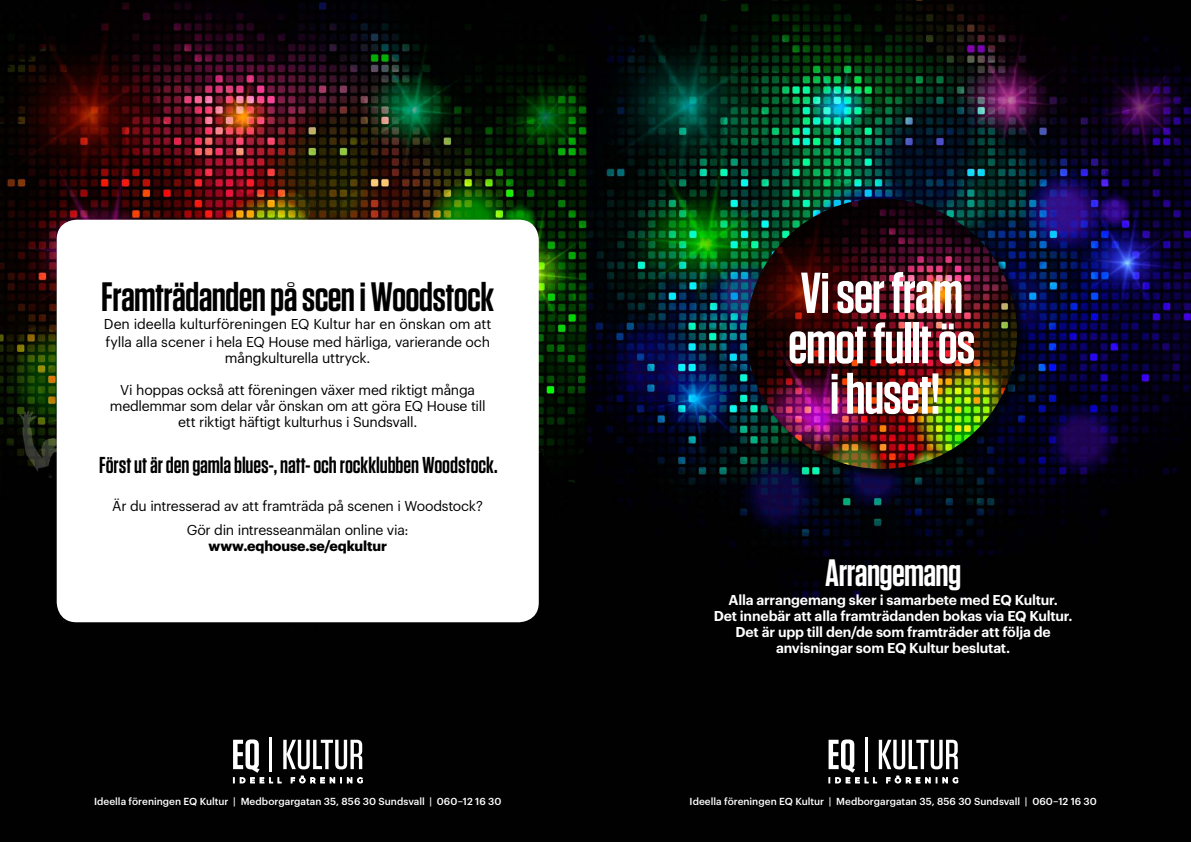
<style>
.page{position:relative;width:1191px;height:842px;background:#fff}
.page>*{position:absolute;margin:0;border:0;box-sizing:border-box;transform-origin:0 0}
.t1{font:600 57.6px "Tungsten";letter-spacing:-.02em;color:#fff}
.t2{font:600 41px "Tungsten";letter-spacing:-.02em;color:#000}
.t3{font:600 38px "Tungsten";letter-spacing:-.015em;color:#fff}
.t4{font:600 23px "Tungsten";letter-spacing:-.005em;color:#000}
.t5{font:14px "Graphik";letter-spacing:-.02em;color:#000}
.t6{font:600 14px "Graphik";letter-spacing:-.015em;color:#fff}
.t7{font:700 14px "Graphik";letter-spacing:-.01em;color:#000}
.t8{font:500 10px "Graphik";letter-spacing:.005em;color:#fff}
</style>
<div class="page">
<img style="left:0;top:0;width:587px;height:842px">
<hr style="left:269px;top:737px;width:3px;height:35px;background:#fff">
<svg style="left:233px;top:739px;width:129px;height:44px"></svg>
<img style="left:587px;top:0;width:604px;height:842px">
<hr style="left:865px;top:737px;width:2px;height:35px;background:#fff">
<svg style="left:828px;top:739px;width:130px;height:44px"></svg>
<div style="left:57px;top:220px;width:482px;height:402px;background:#fff;border-radius:20px"></div>
<div style="left:748px;top:200px;width:281px;height:281px;background:#000;opacity:.75"></div>
<img style="left:746px;top:198px;width:271px;height:271px;border-radius:135px">
<p class="t2" style="left:101px;top:275px;width:394px">Framträdanden på scen i Woodstock</p>
<p class="t5" style="left:104px;top:314px;width:389px">Den ideella kulturföreningen EQ Kultur har en önskan om att</p>
<p class="t5" style="left:105px;top:332px;width:386px">fylla alla scener i hela EQ House med härliga, varierande och</p>
<p class="t5" style="left:225px;top:348px;width:147px">mångkulturella uttryck.</p>
<p class="t5" style="left:120px;top:380px;width:356px">Vi hoppas också att föreningen växer med riktigt många</p>
<p class="t5" style="left:110px;top:396px;width:377px">medlemmar som delar vår önskan om att göra EQ House till</p>
<p class="t5" style="left:178px;top:412px;width:241px">ett riktigt häftigt kulturhus i Sundsvall.</p>
<p class="t4" style="left:99px;top:453px;width:400px">Först ut är den gamla blues-, natt- och rockklubben Woodstock.</p>
<p class="t5" style="left:112px;top:495px;width:372px">Är du intresserad av att framträda på scenen i Woodstock?</p>
<p class="t5" style="left:187px;top:519px;width:223px">Gör din intresseanmälan online via:</p>
<p class="t7" style="left:208px;top:535px;width:180px">www.eqhouse.se/eqkultur</p>
<p class="t1" style="left:800px;top:263px;width:164px">Vi ser fram</p>
<p class="t1" style="left:788px;top:313px;width:189px">emot fullt ös</p>
<p class="t1" style="left:830px;top:363px;width:112px">i huset!</p>
<p class="t3" style="left:825px;top:553px;width:138px">Arrangemang</p>
<p class="t6" style="left:728px;top:589px;width:331px">Alla arrangemang sker i samarbete med EQ Kultur.</p>
<p class="t6" style="left:714px;top:605px;width:360px">Det innebär att alla framträdanden bokas via EQ Kultur.</p>
<p class="t6" style="left:735px;top:621px;width:317px">Det är upp till den/de som framträder att följa de</p>
<p class="t6" style="left:776px;top:637px;width:236px">anvisningar som EQ Kultur beslutat.</p>
<p class="t8" style="left:94px;top:794px;width:409px">Ideella föreningen EQ Kultur | Medborgargatan 35, 856 30 Sundsvall | 060–12 16 30</p>
<p class="t8" style="left:689px;top:794px;width:409px">Ideella föreningen EQ Kultur | Medborgargatan 35, 856 30 Sundsvall | 060–12 16 30</p>
</div>
